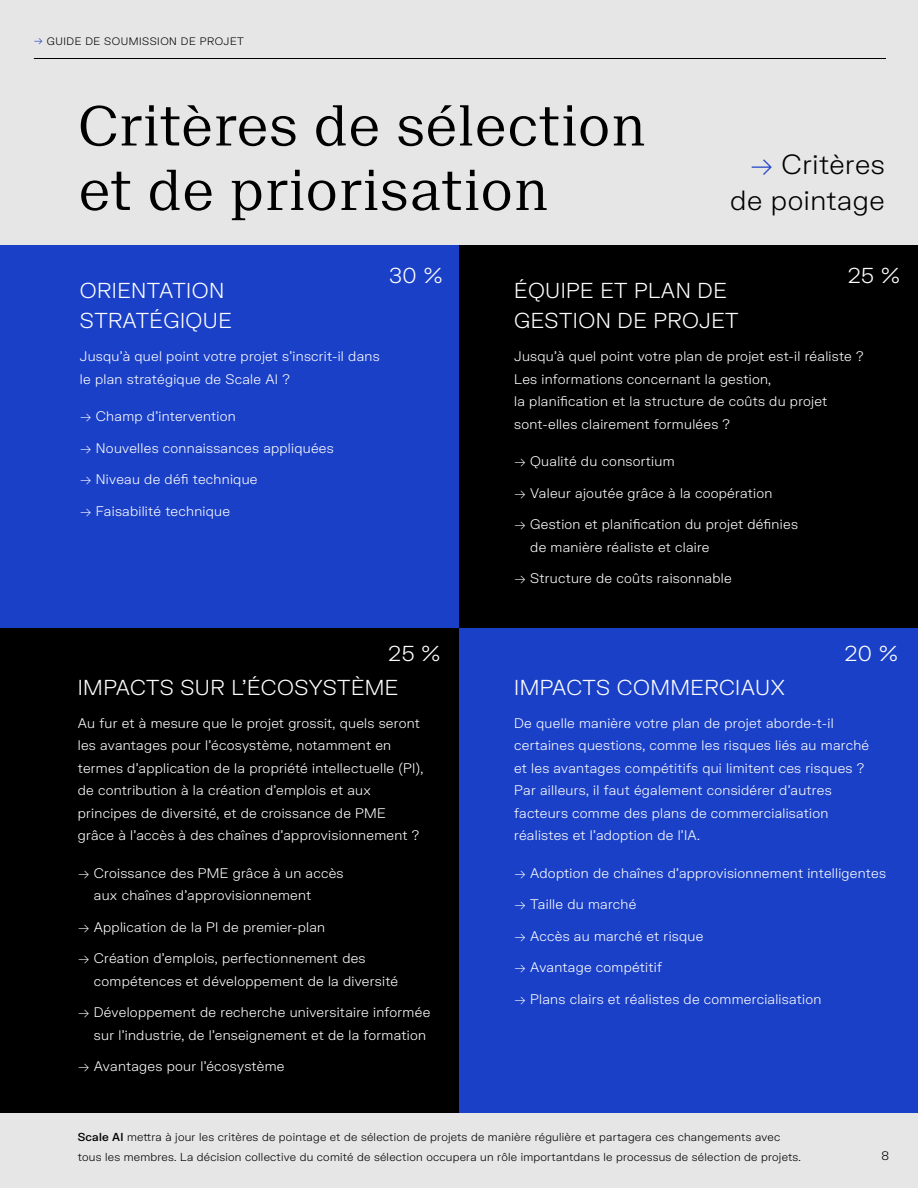
<style>
.page{position:relative;width:918px;height:1188px;background:#e6e6e6}
.page>*{position:absolute;margin:0;border:0;box-sizing:border-box;transform-origin:0 0}
.t1{font:300 54px/64.5px "Suisse Neue";color:#000}
.t2{font:300 27px/36px "FK Grotesk";letter-spacing:.02em;color:#000;text-align:right}
.t3{font:300 21px/30px "FK Grotesk";letter-spacing:.02em;color:#fff}
.t4{font:300 13.5px/22.5px "FK Grotesk";letter-spacing:.02em;color:#fff}
.t5{font:300 12px "FK Grotesk";color:#000}
.t6{font:300 11.25px/19.5px "FK Grotesk";letter-spacing:.02em;color:#000}
.t7{font:300 10.5px "FK Grotesk";letter-spacing:.05em;color:#000}
.s1{color:#1a40c7}
.s2{font-weight:500}
</style>
<div class="page">
<hr style="left:34px;top:58px;width:852px;height:1px;background:#000">
<div style="left:459px;top:626px;width:459px;height:487px;background:#1a40c7"></div>
<div style="left:0;top:626px;width:459px;height:487px;background:#000"></div>
<div style="left:459px;top:245px;width:459px;height:383px;background:#000"></div>
<div style="left:0;top:245px;width:459px;height:383px;background:#1a40c7"></div>
<p class="t7" style="left:34px;top:34px;width:212px"><span class="s1">→</span> GUIDE DE SOUMISSION DE PROJET</p>
<h1 class="t1" style="left:78px;top:94px;width:569px">Critères de sélection et de priorisation</h1>
<h2 class="t2" style="left:730px;top:144px;width:156px"><span class="s1">→</span> Critères de pointage</h2>
<h3 class="t3" style="left:80px;top:274px;width:153px">ORIENTATION<br>STRATÉGIQUE</h3>
<p class="t4" style="left:80px;top:344px;width:301px">Jusqu’à quel point votre projet s’inscrit-il dans le plan stratégique de Scale AI ?</p>
<p class="t4" style="left:80px;top:404px;width:157px">→ Champ d’intervention</p>
<p class="t4" style="left:80px;top:435px;width:255px">→ Nouvelles connaissances appliquées</p>
<p class="t4" style="left:80px;top:467px;width:179px">→ Niveau de défi technique</p>
<p class="t4" style="left:80px;top:498px;width:152px">→ Faisabilité technique</p>
<h3 class="t3" style="left:389px;top:259px;width:55px">30 %</h3>
<h3 class="t3" style="left:848px;top:259px;width:54px">25 %</h3>
<h3 class="t3" style="left:514px;top:274px;width:226px">ÉQUIPE ET PLAN DE<br>GESTION DE PROJET</h3>
<p class="t4" style="left:514px;top:344px;width:351px">Jusqu’à quel point votre plan de projet est-il réaliste ?<br>Les informations concernant la gestion,<br>la planification et la structure de coûts du projet sont-elles clairement formulées ?</p>
<p class="t4" style="left:514px;top:449px;width:162px">→ Qualité du consortium</p>
<p class="t4" style="left:514px;top:480px;width:260px">→ Valeur ajoutée grâce à la coopération</p>
<p class="t4" style="left:530px;top:512px;width:269px;text-indent:-16px">→ Gestion et planification du projet définies de manière réaliste et claire</p>
<p class="t4" style="left:514px;top:566px;width:219px">→ Structure de coûts raisonnable</p>
<h3 class="t3" style="left:388px;top:637px;width:54px">25 %</h3>
<h3 class="t3" style="left:845px;top:637px;width:55px">20 %</h3>
<h3 class="t3" style="left:78px;top:671px;width:322px">IMPACTS SUR L’ÉCOSYSTÈME</h3>
<p class="t4" style="left:78px;top:711px;width:347px">Au fur et à mesure que le projet grossit, quels seront les avantages pour l’écosystème, notamment en termes d’application de la propriété intellectuelle (PI), de contribution à la création d’emplois et aux principes de diversité, et de croissance de PME grâce à l’accès à des chaînes d’approvisionnement ?</p>
<p class="t4" style="left:94px;top:861px;width:251px;text-indent:-16px">→ Croissance des PME grâce à un accès aux chaînes d’approvisionnement</p>
<p class="t4" style="left:78px;top:915px;width:249px">→ Application de la PI de premier-plan</p>
<p class="t4" style="left:94px;top:946px;width:306px;text-indent:-16px">→ Création d’emplois, perfectionnement des compétences et développement de la diversité</p>
<p class="t4" style="left:94px;top:1000px;width:338px;text-indent:-16px">→ Développement de recherche universitaire informée sur l’industrie, de l’enseignement et de la formation</p>
<p class="t4" style="left:78px;top:1054px;width:208px">→ Avantages pour l’écosystème</p>
<h3 class="t3" style="left:514px;top:671px;width:273px">IMPACTS COMMERCIAUX</h3>
<p class="t4" style="left:514px;top:711px;width:356px">De quelle manière votre plan de projet aborde-t-il certaines questions, comme les risques liés au marché et les avantages compétitifs qui limitent ces risques ?<br>Par ailleurs, il faut également considérer d’autres facteurs comme des plans de commercialisation réalistes et l’adoption de l’IA.</p>
<p class="t4" style="left:514px;top:861px;width:373px">→ Adoption de chaînes d’approvisionnement intelligentes</p>
<p class="t4" style="left:514px;top:892px;width:124px">→ Taille du marché</p>
<p class="t4" style="left:514px;top:924px;width:191px">→ Accès au marché et risque</p>
<p class="t4" style="left:514px;top:955px;width:149px">→ Avantage compétitif</p>
<p class="t4" style="left:514px;top:987px;width:309px">→ Plans clairs et réalistes de commercialisation</p>
<p class="t6" style="left:78px;top:1127px;width:725px"><span class="s2">Scale AI</span> mettra à jour les critères de pointage et de sélection de projets de manière régulière et partagera ces changements avec tous les membres. La décision collective du comité de sélection occupera un rôle importantdans le processus de sélection de projets.</p>
<p class="t5" style="left:882px;top:1147px;width:9px">8</p>
</div>
